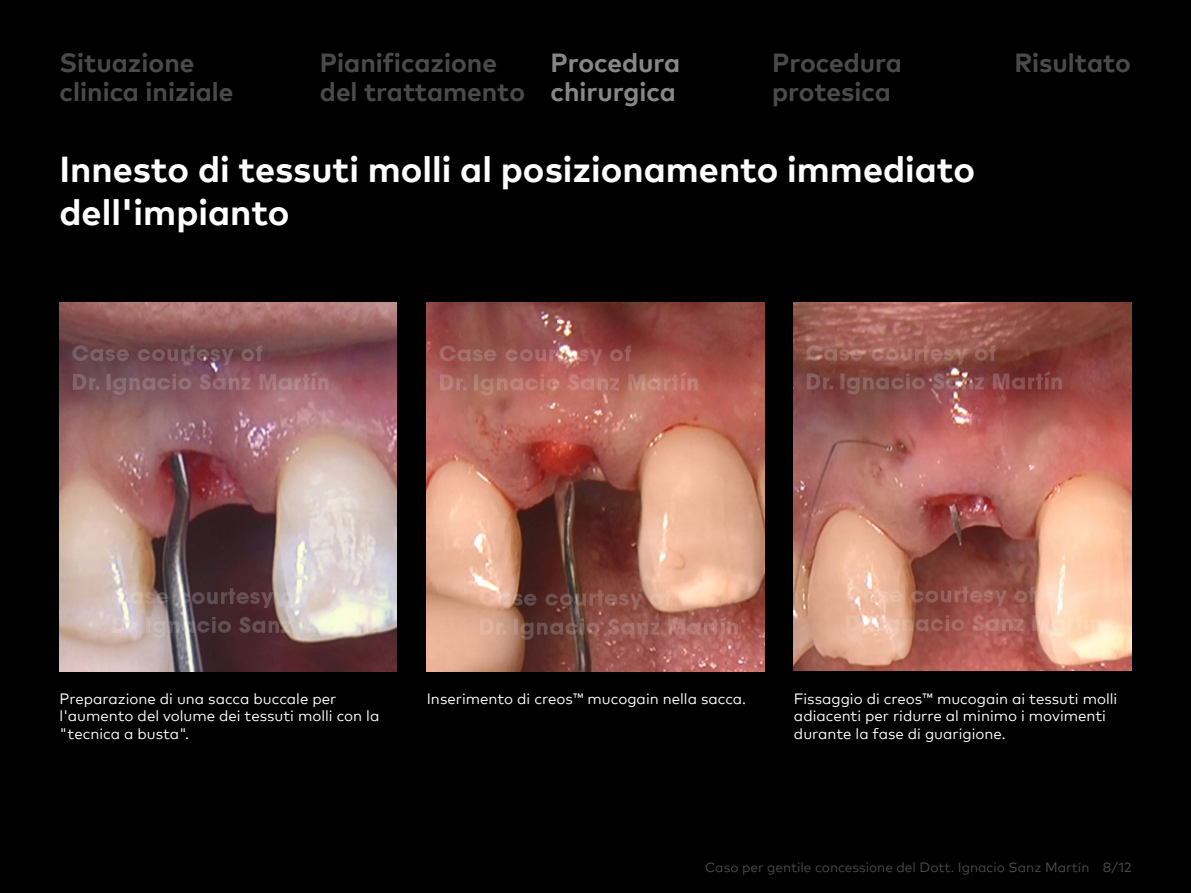
<style>
.page{position:relative;width:1191px;height:893px;background:#000}
.page>*{position:absolute;margin:0;border:0;box-sizing:border-box;transform-origin:0 0}
.t1{font:700 36px/43.2px "Mark Pro";color:#fff}
.t2{font:700 26.25px/29.4px "Mark Pro";color:#4a4a49}
.t3{font:700 26.25px/29.4px "Mark Pro";color:#878787}
.t4{font:15px/17.2px "Mark Pro";color:#fff}
.t5{font:13.5px "Mark Pro";color:#4a4a49}
</style>
<div class="page">
<img style="left:60px;top:303px;width:337px;height:368px">
<img style="left:427px;top:303px;width:337px;height:368px">
<img style="left:794px;top:303px;width:337px;height:368px">
<h2 class="t2" style="left:60px;top:46px;width:176px">Situazione clinica iniziale</h2>
<h2 class="t2" style="left:320px;top:46px;width:207px">Pianificazione del trattamento</h2>
<h2 class="t3" style="left:550px;top:46px;width:131px">Procedura chirurgica</h2>
<h2 class="t2" style="left:772px;top:46px;width:131px">Procedura protesica</h2>
<h2 class="t2" style="left:1014px;top:46px;width:118px">Risultato</h2>
<h1 class="t1" style="left:60px;top:144px;width:917px">Innesto di tessuti molli al posizionamento immediato dell'impianto</h1>
<p class="t4" style="left:60px;top:689px;width:321px">Preparazione di una sacca buccale per l'aumento del volume dei tessuti molli con la "tecnica a busta".</p>
<p class="t4" style="left:427px;top:689px;width:321px">Inserimento di creos™ mucogain nella sacca.</p>
<p class="t4" style="left:794px;top:689px;width:325px">Fissaggio di creos™ mucogain ai tessuti molli adiacenti per ridurre al minimo i movimenti durante la fase di guarigione.</p>
<p class="t5" style="left:705px;top:857px;width:428px">Caso per gentile concessione del Dott. Ignacio Sanz Martín 8/12</p>
</div>
